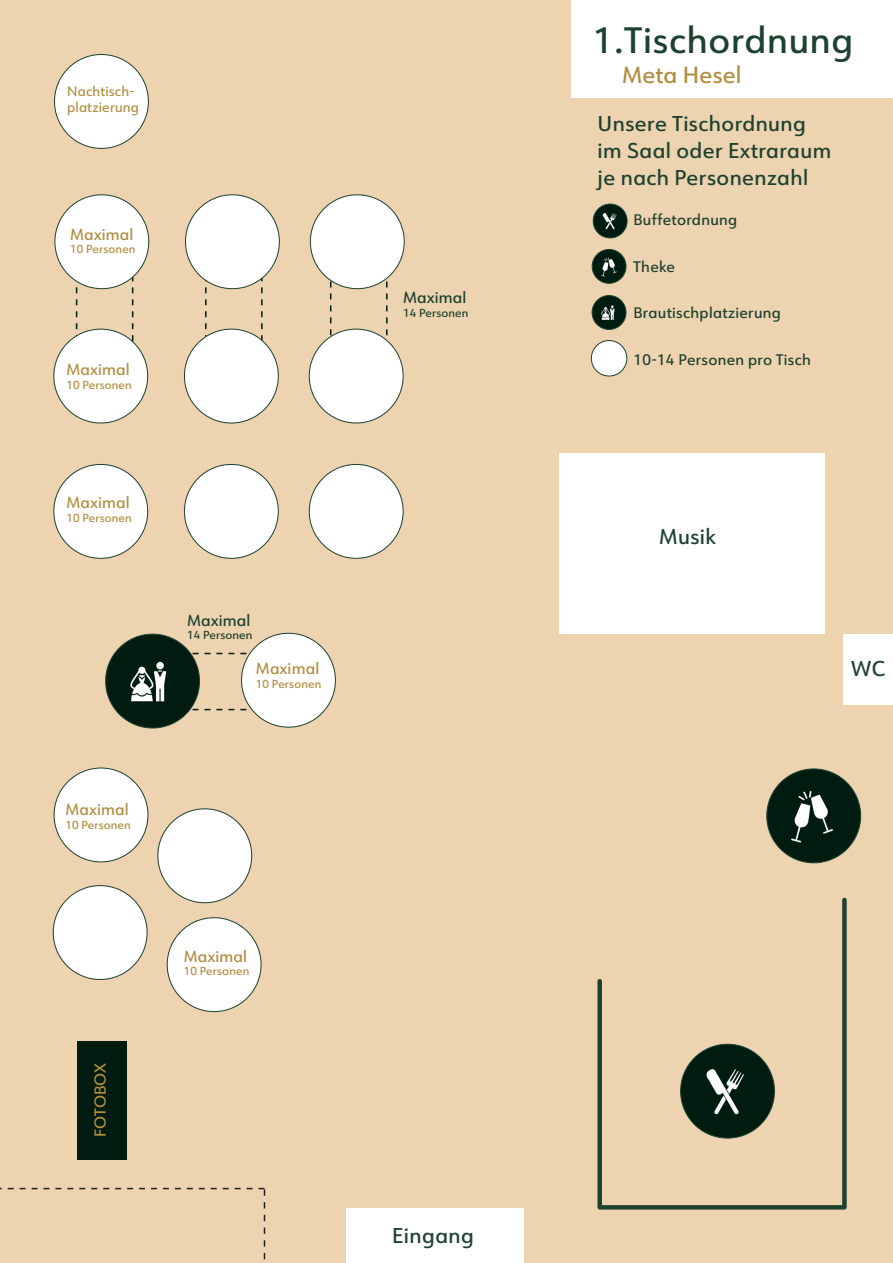
<style>
.page{position:relative;width:893px;height:1263px;background:#edd3b0}
.page>*{position:absolute;margin:0;border:0;box-sizing:border-box;transform-origin:0 0}
.t1{font:500 36px "URW Form";letter-spacing:.02em;color:#1e4230}
.t2{font:500 22.95px "URW Form";letter-spacing:.01em;color:#b18e40}
.t3{font:500 21px/27px "URW Form";letter-spacing:.02em;color:#1e4230}
.t4{font:500 15.75px "URW Form";letter-spacing:.01em;color:#b18e40}
.t5{font:500 15.75px "URW Form";letter-spacing:.01em;color:#1e4230}
.t6{font:500 15px "URW Form";letter-spacing:.02em;color:#1e4230}
.t7{font:500 13.5px/16.2px "URW Form";letter-spacing:.01em;color:#b18e40}
.t8{font:500 11.4px "URW Form";letter-spacing:.01em;color:#b18e40}
.t9{font:500 11.4px "URW Form";letter-spacing:.01em;color:#1e4230}
</style>
<div class="page">
<img style="left:767px;top:769px;width:94px;height:94px;border-radius:47px">
<img style="left:106px;top:634px;width:93px;height:94px;border-radius:47px">
<div style="left:572px;top:0;width:321px;height:98px;background:#fff"></div>
<svg style="left:597px;top:897px;width:250px;height:313px"></svg>
<img style="left:681px;top:1044px;width:93px;height:94px;border-radius:47px">
<div style="left:77px;top:1041px;width:50px;height:118px;background:#001c10"></div>
<img style="left:592px;top:249px;width:34px;height:34px;border-radius:17px">
<div style="left:592px;top:249px;width:34px;height:34px;border:1px solid #1e4230;border-radius:50%"></div>
<img style="left:593px;top:204px;width:34px;height:34px;border-radius:17px">
<div style="left:593px;top:204px;width:34px;height:34px;border:1px solid #1e4230;border-radius:50%"></div>
<img style="left:592px;top:295px;width:34px;height:34px;border-radius:17px">
<div style="left:592px;top:295px;width:34px;height:35px;border:1px solid #1e4230;border-radius:50%"></div>
<div style="left:346px;top:1209px;width:178px;height:54px;background:#fff"></div>
<div style="left:591px;top:341px;width:36px;height:35px;background:#fff;border-radius:50%"></div>
<div style="left:591px;top:340px;width:36px;height:36px;border:1px solid #1e4230;border-radius:50%"></div>
<svg style="left:75px;top:277px;width:59px;height:65px"></svg>
<svg style="left:204px;top:278px;width:59px;height:63px"></svg>
<div style="left:184px;top:464px;width:94px;height:94px;background:#fff;border-radius:50%"></div>
<div style="left:309px;top:464px;width:94px;height:94px;background:#fff;border-radius:50%"></div>
<div style="left:54px;top:464px;width:94px;height:94px;background:#fff;border-radius:50%"></div>
<svg style="left:329px;top:278px;width:59px;height:63px"></svg>
<div style="left:185px;top:195px;width:94px;height:94px;background:#fff;border-radius:50%"></div>
<div style="left:310px;top:195px;width:94px;height:94px;background:#fff;border-radius:50%"></div>
<div style="left:55px;top:195px;width:94px;height:94px;background:#fff;border-radius:50%"></div>
<div style="left:184px;top:329px;width:94px;height:94px;background:#fff;border-radius:50%"></div>
<div style="left:309px;top:329px;width:94px;height:94px;background:#fff;border-radius:50%"></div>
<div style="left:54px;top:329px;width:94px;height:94px;background:#fff;border-radius:50%"></div>
<svg style="left:182px;top:652px;width:71px;height:59px"></svg>
<div style="left:242px;top:633px;width:93px;height:94px;background:#fff;border-radius:50%"></div>
<div style="left:158px;top:809px;width:94px;height:94px;background:#fff;border-radius:50%"></div>
<div style="left:54px;top:768px;width:94px;height:94px;background:#fff;border-radius:50%"></div>
<div style="left:167px;top:918px;width:94px;height:93px;background:#fff;border-radius:50%"></div>
<div style="left:53px;top:886px;width:94px;height:93px;background:#fff;border-radius:50%"></div>
<svg style="left:0;top:1188px;width:265px;height:72px"></svg>
<div style="left:844px;top:634px;width:49px;height:70px;background:#fff"></div>
<div style="left:560px;top:454px;width:265px;height:180px;background:#fff"></div>
<div style="left:55px;top:55px;width:93px;height:93px;background:#fff;border-radius:50%"></div>
<p class="t7" style="left:67px;top:82px;width:73px">Nachtisch&shy;platzierung</p>
<p class="t4" style="left:70px;top:223px;width:65px">Maximal</p>
<p class="t8" style="left:70px;top:242px;width:67px">10 Personen</p>
<p class="t4" style="left:66px;top:359px;width:65px">Maximal</p>
<p class="t8" style="left:66px;top:377px;width:67px">10 Personen</p>
<p class="t4" style="left:66px;top:492px;width:65px">Maximal</p>
<p class="t8" style="left:66px;top:510px;width:67px">10 Personen</p>
<p class="t4" style="left:65px;top:798px;width:65px">Maximal</p>
<p class="t8" style="left:65px;top:817px;width:67px">10 Personen</p>
<p class="t5" style="left:187px;top:609px;width:65px">Maximal</p>
<p class="t9" style="left:187px;top:628px;width:67px">14 Personen</p>
<p class="t4" style="left:256px;top:658px;width:65px">Maximal</p>
<p class="t8" style="left:256px;top:676px;width:67px">10 Personen</p>
<p class="t4" style="left:89px;top:1137px;width:75px;rotate:-90deg">FOTOBOX</p>
<p class="t4" style="left:184px;top:945px;width:65px">Maximal</p>
<p class="t8" style="left:184px;top:963px;width:67px">10 Personen</p>
<p class="t5" style="left:403px;top:287px;width:65px">Maximal</p>
<p class="t9" style="left:403px;top:305px;width:67px">14 Personen</p>
<p class="t3" style="left:392px;top:1221px;width:83px">Eingang</p>
<h1 class="t1" style="left:593px;top:16px;width:262px">1.Tischordnung</h1>
<p class="t2" style="left:622px;top:60px;width:121px">Meta Hesel</p>
<p class="t3" style="left:598px;top:109px;width:235px">Unsere Tischordnung im Saal oder Extraraum je nach Personenzahl</p>
<p class="t6" style="left:634px;top:210px;width:105px">Buffetordnung</p>
<p class="t6" style="left:634px;top:256px;width:43px">Theke</p>
<p class="t6" style="left:634px;top:303px;width:149px">Brautischplatzierung</p>
<p class="t6" style="left:634px;top:349px;width:179px">10-14 Personen pro Tisch</p>
<p class="t3" style="left:659px;top:522px;width:58px">Musik</p>
<p class="t3" style="left:851px;top:654px;width:36px">WC</p>
</div>
